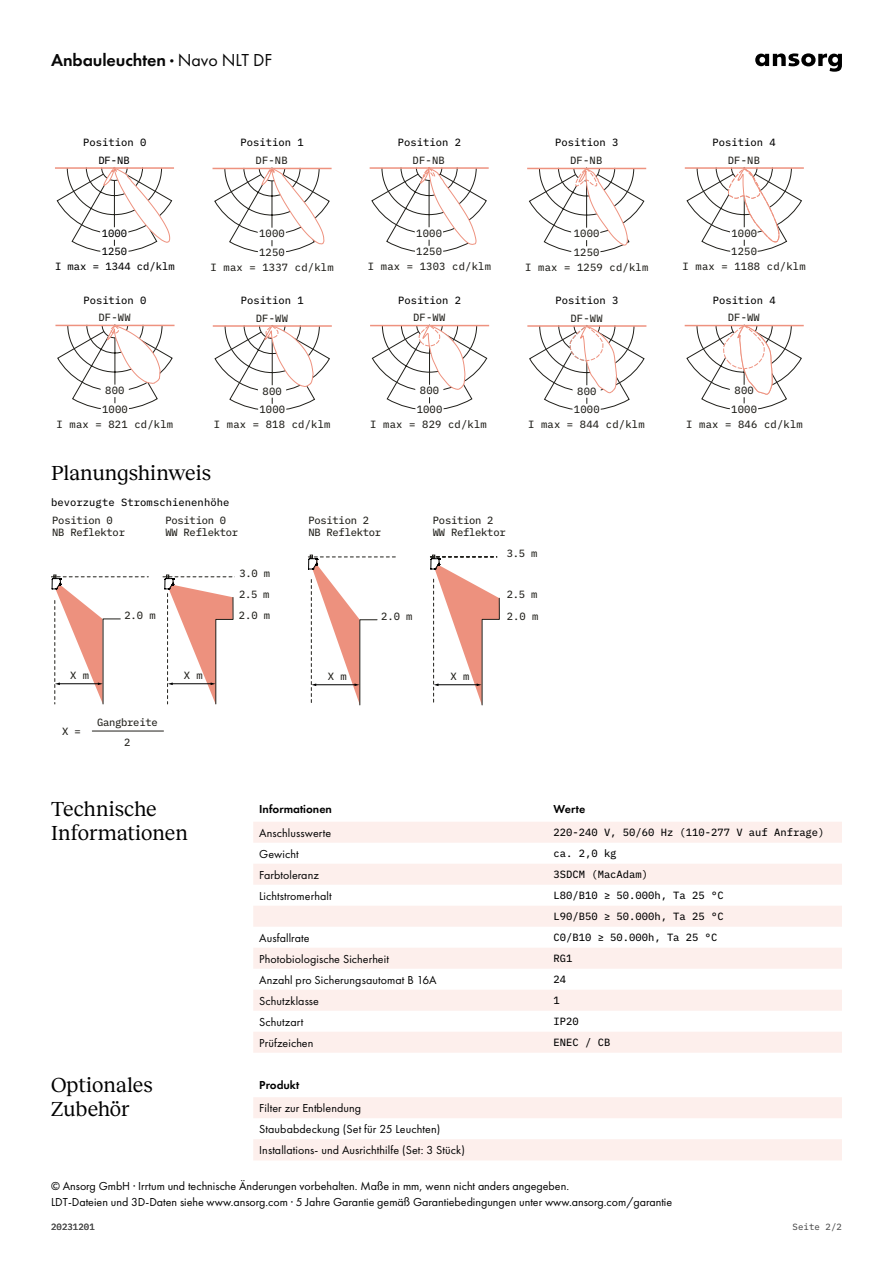
<style>
.page{position:relative;width:893px;height:1263px;background:#fff}
.page>*{position:absolute;margin:0;border:0;box-sizing:border-box;transform-origin:0 0}
.t1{font:21px/24px "Reckless";letter-spacing:-.005em;color:#000}
.t2{font:600 18px "Futura PT";letter-spacing:-.005em;color:#080808}
.t3{font:12px/21px "Futura PT";letter-spacing:.005em;color:#000}
.t4{font:600 12px "Futura PT";color:#000}
.t5{font:10.5px/18.8px "IBM Plex Mono Text";letter-spacing:.02em;color:#201f1a;text-align:center}
.t6{font:10.5px/18.8px "IBM Plex Mono Text";color:#000}
.t7{font:10.5px/12.6px "IBM Plex Mono Text";letter-spacing:-.025em;color:#201f1a}
.t8{font:9px "IBM Plex Mono Text";letter-spacing:.01em;color:#4d4d4d}
.s1{font-weight:400}
</style>
<div class="page">
<svg style="left:755px;top:53px;width:87px;height:19px"></svg>
<hr style="left:55px;top:325px;width:120px;height:1px;background:#ee927f">
<svg style="left:57px;top:324px;width:116px;height:91px"></svg>
<hr style="left:213px;top:325px;width:119px;height:2px;background:#ee927f">
<svg style="left:215px;top:325px;width:115px;height:90px"></svg>
<hr style="left:370px;top:325px;width:119px;height:1px;background:#ee927f">
<svg style="left:372px;top:324px;width:115px;height:91px"></svg>
<hr style="left:685px;top:325px;width:119px;height:1px;background:#ee927f">
<svg style="left:686px;top:324px;width:116px;height:91px"></svg>
<hr style="left:527px;top:325px;width:119px;height:2px;background:#ee927f">
<svg style="left:529px;top:325px;width:115px;height:90px"></svg>
<hr style="left:55px;top:167px;width:119px;height:2px;background:#ee927f">
<svg style="left:57px;top:167px;width:115px;height:85px"></svg>
<div style="left:100px;top:227px;width:28px;height:13px;background:#fff"></div>
<div style="left:100px;top:246px;width:28px;height:12px;background:#fff"></div>
<hr style="left:213px;top:168px;width:119px;height:1px;background:#ee927f">
<svg style="left:214px;top:167px;width:116px;height:86px"></svg>
<div style="left:258px;top:228px;width:28px;height:12px;background:#fff"></div>
<div style="left:258px;top:246px;width:28px;height:13px;background:#fff"></div>
<hr style="left:370px;top:167px;width:119px;height:2px;background:#ee927f">
<svg style="left:371px;top:167px;width:116px;height:85px"></svg>
<div style="left:415px;top:227px;width:28px;height:13px;background:#fff"></div>
<div style="left:415px;top:246px;width:28px;height:12px;background:#fff"></div>
<hr style="left:685px;top:167px;width:119px;height:2px;background:#ee927f">
<svg style="left:687px;top:167px;width:115px;height:85px"></svg>
<div style="left:730px;top:227px;width:29px;height:13px;background:#fff"></div>
<div style="left:730px;top:246px;width:29px;height:12px;background:#fff"></div>
<hr style="left:527px;top:168px;width:119px;height:1px;background:#ee927f">
<svg style="left:529px;top:167px;width:115px;height:85px"></svg>
<div style="left:571px;top:228px;width:31px;height:12px;background:#fff"></div>
<div style="left:571px;top:246px;width:31px;height:13px;background:#fff"></div>
<svg style="left:253px;top:822px;width:589px;height:231px;fill:#fdefec"></svg>
<svg style="left:253px;top:1097px;width:589px;height:63px"></svg>
<svg style="left:51px;top:574px;width:184px;height:130px"></svg>
<svg style="left:308px;top:554px;width:192px;height:151px"></svg>
<hr style="left:92px;top:731px;width:72px;height:1px;background:#201f1a">
<h2 class="t2" style="left:51px;top:49px;width:223px">Anbauleuchten · <span class="s1">Navo NLT DF</span></h2>
<p class="t6" style="left:83px;top:132px;width:64px">Position 0</p>
<p class="t6" style="left:241px;top:132px;width:65px">Position 1</p>
<p class="t6" style="left:398px;top:132px;width:64px">Position 2</p>
<p class="t6" style="left:555px;top:132px;width:64px">Position 3</p>
<p class="t6" style="left:713px;top:132px;width:65px">Position 4</p>
<p class="t6" style="left:98px;top:150px;width:33px">DF-NB</p>
<p class="t6" style="left:102px;top:223px;width:27px">1000<br>1250</p>
<p class="t6" style="left:55px;top:256px;width:121px">I max = 1344 cd/klm</p>
<p class="t5" style="left:256px;top:150px;width:34px">DF-NB</p>
<p class="t5" style="left:259px;top:223px;width:27px;text-align:left">1000<br>1250</p>
<p class="t5" style="left:211px;top:257px;width:125px">I max = 1337 cd/klm</p>
<p class="t5" style="left:413px;top:150px;width:34px">DF-NB</p>
<p class="t5" style="left:416px;top:223px;width:27px;text-align:left">1000<br>1250</p>
<p class="t5" style="left:368px;top:256px;width:125px">I max = 1303 cd/klm</p>
<p class="t5" style="left:570px;top:150px;width:34px">DF-NB</p>
<p class="t5" style="left:574px;top:223px;width:27px;text-align:left">1000<br>1250</p>
<p class="t5" style="left:525px;top:257px;width:125px">I max = 1259 cd/klm</p>
<p class="t5" style="left:728px;top:150px;width:34px">DF-NB</p>
<p class="t5" style="left:731px;top:223px;width:27px;text-align:left">1000<br>1250</p>
<p class="t5" style="left:683px;top:256px;width:125px">I max = 1188 cd/klm</p>
<p class="t6" style="left:83px;top:290px;width:64px">Position 0</p>
<p class="t6" style="left:241px;top:290px;width:64px">Position 1</p>
<p class="t6" style="left:398px;top:290px;width:64px">Position 2</p>
<p class="t6" style="left:555px;top:290px;width:64px">Position 3</p>
<p class="t6" style="left:713px;top:290px;width:64px">Position 4</p>
<p class="t5" style="left:98px;top:307px;width:34px">DF-WW</p>
<p class="t5" style="left:256px;top:308px;width:34px">DF-WW</p>
<p class="t5" style="left:413px;top:307px;width:34px">DF-WW</p>
<p class="t5" style="left:570px;top:308px;width:34px">DF-WW</p>
<p class="t5" style="left:102px;top:380px;width:27px">800<br>1000</p>
<p class="t5" style="left:57px;top:414px;width:118px">I max = 821 cd/klm</p>
<p class="t5" style="left:259px;top:381px;width:27px">800<br>1000</p>
<p class="t5" style="left:214px;top:414px;width:118px">I max = 818 cd/klm</p>
<h1 class="t1" style="left:51px;top:460px;width:162px">Planungshinweis</h1>
<p class="t6" style="left:51px;top:492px;width:180px">bevorzugte Stromschienenhöhe</p>
<p class="t5" style="left:417px;top:380px;width:27px">800<br>1000</p>
<p class="t5" style="left:370px;top:414px;width:118px">I max = 829 cd/klm</p>
<p class="t7" style="left:52px;top:513px;width:74px">Position 0<br>NB Reflektor</p>
<p class="t7" style="left:165px;top:513px;width:74px">Position 0<br>WW Reflektor</p>
<p class="t7" style="left:308px;top:513px;width:74px">Position 2<br>NB Reflektor</p>
<p class="t7" style="left:433px;top:513px;width:74px">Position 2<br>WW Reflektor</p>
<p class="t5" style="left:574px;top:381px;width:27px">800<br>1000</p>
<p class="t5" style="left:528px;top:414px;width:118px">I max = 844 cd/klm</p>
<p class="t5" style="left:124px;top:605px;width:33px">2.0 m</p>
<p class="t5" style="left:70px;top:665px;width:20px">X m</p>
<p class="t5" style="left:62px;top:721px;width:20px">X =</p>
<p class="t7" style="left:97px;top:715px;width:62px">Gangbreite</p>
<p class="t5" style="left:124px;top:732px;width:8px">2</p>
<p class="t5" style="left:184px;top:665px;width:20px">X m</p>
<p class="t5" style="left:240px;top:563px;width:32px">3.0 m</p>
<p class="t5" style="left:239px;top:584px;width:32px">2.5 m</p>
<p class="t5" style="left:239px;top:605px;width:33px">2.0 m</p>
<p class="t5" style="left:328px;top:666px;width:20px">X m</p>
<p class="t5" style="left:381px;top:606px;width:33px">2.0 m</p>
<p class="t5" style="left:450px;top:666px;width:20px">X m</p>
<p class="t5" style="left:507px;top:543px;width:32px">3.5 m</p>
<p class="t5" style="left:507px;top:583px;width:33px;line-height:21.9px;text-align:left">2.5 m<br>2.0 m</p>
<p class="t5" style="left:728px;top:307px;width:34px">DF-WW</p>
<p class="t5" style="left:731px;top:380px;width:27px">800<br>1000</p>
<p class="t5" style="left:686px;top:414px;width:118px">I max = 846 cd/klm</p>
<h1 class="t1" style="left:51px;top:796px;width:139px">Technische<br>Informationen</h1>
<h1 class="t1" style="left:51px;top:1072px;width:103px">Optionales<br>Zubehör</h1>
<p class="t4" style="left:259px;top:802px;width:74px">Informationen</p>
<p class="t4" style="left:554px;top:802px;width:33px">Werte</p>
<p class="t3" style="left:259px;top:822px;width:73px">Anschlusswerte</p>
<p class="t6" style="left:554px;top:822px;width:272px">220-240 V, 50/60 Hz (110-277 V auf Anfrage)</p>
<p class="t3" style="left:259px;top:843px;width:41px">Gewicht</p>
<p class="t6" style="left:554px;top:843px;width:64px">ca. 2,0 kg</p>
<p class="t3" style="left:259px;top:864px;width:61px">Farbtoleranz</p>
<p class="t6" style="left:554px;top:864px;width:96px">3SDCM (MacAdam)</p>
<p class="t3" style="left:259px;top:885px;width:74px">Lichtstromerhalt</p>
<p class="t6" style="left:554px;top:884px;width:172px;line-height:21px">L80/B10 ≥ 50.000h, Ta 25 °C<br>L90/B50 ≥ 50.000h, Ta 25 °C</p>
<p class="t3" style="left:259px;top:927px;width:52px">Ausfallrate</p>
<p class="t6" style="left:554px;top:927px;width:165px">C0/B10 ≥ 50.000h, Ta 25 °C</p>
<p class="t3" style="left:259px;top:948px;width:131px">Photobiologische Sicherheit</p>
<p class="t6" style="left:554px;top:948px;width:20px">RG1</p>
<p class="t3" style="left:259px;top:969px;width:179px">Anzahl pro Sicherungsautomat B 16A</p>
<p class="t6" style="left:554px;top:969px;width:14px">24</p>
<p class="t3" style="left:259px;top:990px;width:61px">Schutzklasse</p>
<p class="t6" style="left:554px;top:990px;width:8px">1</p>
<p class="t3" style="left:259px;top:1011px;width:46px">Schutzart</p>
<p class="t6" style="left:554px;top:1011px;width:27px">IP20</p>
<p class="t3" style="left:259px;top:1032px;width:56px">Prüfzeichen</p>
<p class="t6" style="left:554px;top:1032px;width:58px">ENEC / CB</p>
<p class="t4" style="left:259px;top:1077px;width:42px">Produkt</p>
<p class="t3" style="left:259px;top:1098px;width:207px">Filter zur Entblendung<br>Staubabdeckung (Set für 25 Leuchten)<br>Installations- und Ausrichthilfe (Set: 3 Stück)</p>
<p class="t3" style="left:51px;top:1178px;width:623px;line-height:15.8px">© Ansorg GmbH · Irrtum und technische Änderungen vorbehalten. Maße in mm, wenn nicht anders angegeben.<br>LDT-Dateien und 3D-Daten siehe www.ansorg.com · 5 Jahre Garantie gemäß Garantiebedingungen unter www.ansorg.com/garantie</p>
<p class="t8" style="left:793px;top:1220px;width:51px">Seite 2/2</p>
<p class="t8" style="left:51px;top:1220px;width:45px">20231201</p>
<p class="t8" style="left:798px;top:1220px;width:45px">Seite 37</p>
</div>
